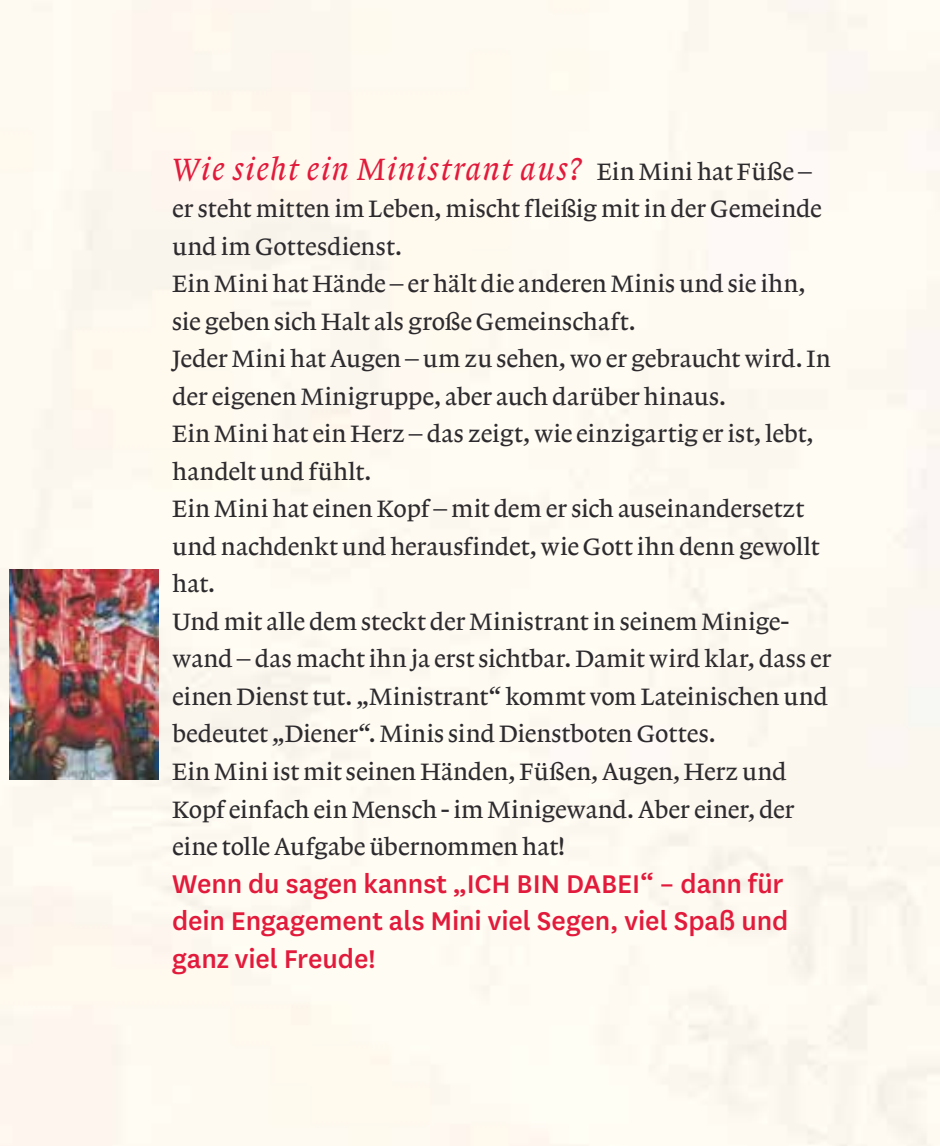
<style>
.page{position:relative;width:940px;height:1146px;background:#fff}
.page>*{position:absolute;margin:0;border:0;box-sizing:border-box;transform-origin:0 0}
.t1{font:32.5px "Lexicon No 1 Italic A";letter-spacing:.04em;color:#e21a3b}
.t2{font:500 30px/37.5px "National";letter-spacing:-.005em;color:#e21a3b}
.t3{font:25px/37.5px "Lexicon No 1 Roman A";letter-spacing:-.005em;color:#2e2b2f}
.s1{font-family:"Lexicon No 1 Roman A";font-size:25px;color:#2e2b2f}
</style>
<div class="page">
<div style="left:0;top:0;width:940px;height:1145px;background:#fefaf1"></div>
<img style="left:9px;top:569px;width:149px;height:210px">
<h1 class="t1" style="left:172px;top:149px;width:641px">Wie sieht ein Ministrant aus? <span class="s1">Ein Mini hat Füße –</span></h1>
<p class="t3" style="left:172px;top:191px;width:661px">er steht mitten im Leben, mischt fleißig mit in der Gemeinde und im Gottesdienst.<br>Ein Mini hat Hände – er hält die anderen Minis und sie ihn, sie geben sich Halt als große Gemeinschaft.<br>Jeder Mini hat Augen – um zu sehen, wo er gebraucht wird. In der eigenen Minigruppe, aber auch darüber hinaus.<br>Ein Mini hat ein Herz – das zeigt, wie einzigartig er ist, lebt, handelt und fühlt.<br>Ein Mini hat einen Kopf – mit dem er sich auseinandersetzt und nachdenkt und herausfindet, wie Gott ihn denn gewollt hat.<br>Und mit alle dem steckt der Ministrant in seinem Minige&shy;wand – das macht ihn ja erst sichtbar. Damit wird klar, dass er einen Dienst tut. „Ministrant“ kommt vom Lateinischen und bedeutet „Diener“. Minis sind Dienstboten Gottes.<br>Ein Mini ist mit seinen Händen, Füßen, Augen, Herz und Kopf einfach ein Mensch - im Minigewand. Aber einer, der eine tolle Aufgabe übernommen hat!</p>
<p class="t2" style="left:172px;top:867px;width:617px">Wenn du sagen kannst „ICH BIN DABEI“ – dann für dein Engagement als Mini viel Segen, viel Spaß und ganz viel Freude!</p>
</div>
